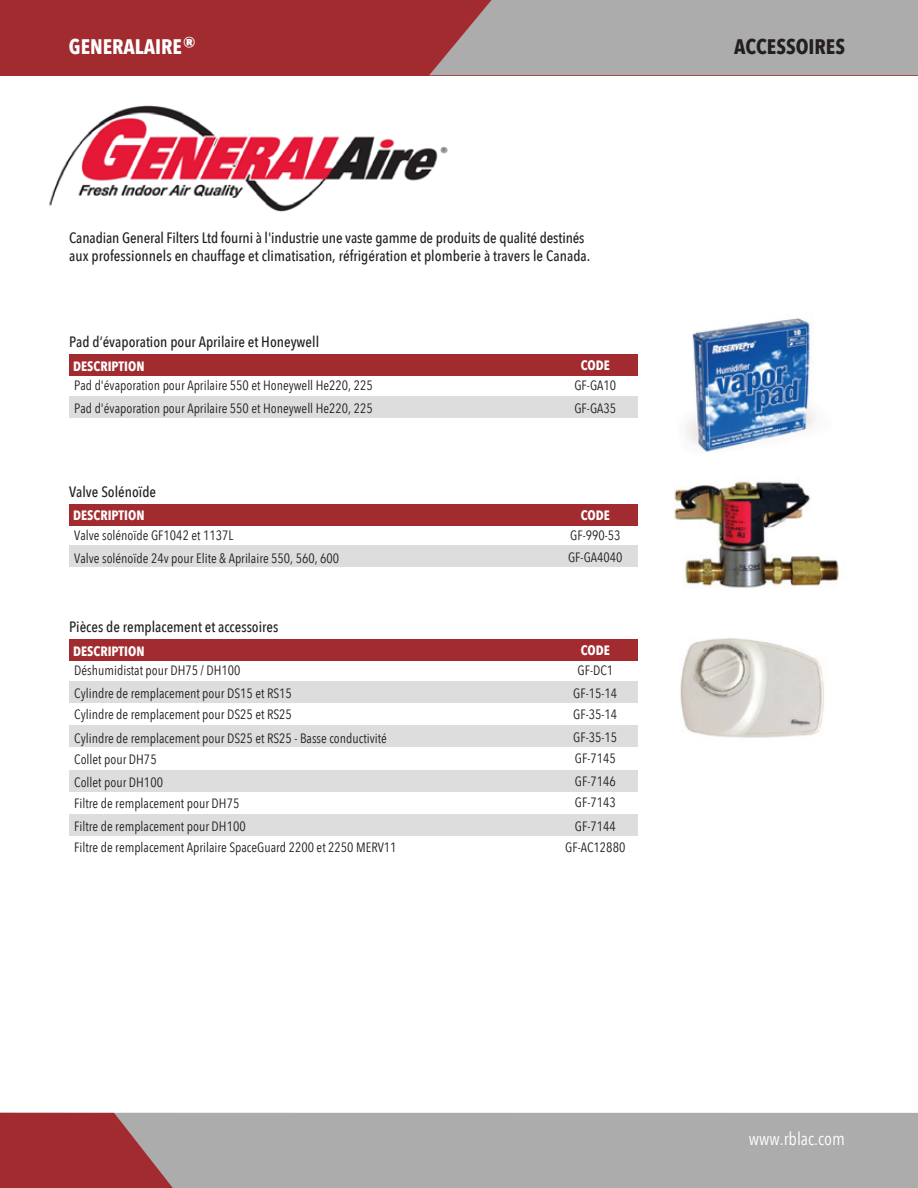
<style>
.page{position:relative;width:918px;height:1188px;background:#fff}
.page>*{position:absolute;margin:0;border:0;box-sizing:border-box;transform-origin:0 0}
.t1{font:700 21px "Avenir Next Condensed";color:#fff}
.t2{font:700 21px "Avenir Next Condensed";color:#231f20}
.t3{font:18px "Avenir Next Condensed";color:#fff}
.t4{font:500 15px/18px "Avenir Next Condensed";color:#231f20}
.t5{font:13.5px "Avenir Next Condensed";color:#231f20}
.t6{font:700 13.5px "Avenir Next Condensed";color:#fff}
.s1{font-family:"Avenir Next";font-size:24px}
</style>
<div class="page">
<img style="left:49px;top:105px;width:399px;height:107px">
<img style="left:674px;top:481px;width:165px;height:107px">
<div style="left:0;top:1113px;width:918px;height:75px;background:#adacac"></div>
<div style="left:0;top:0;width:918px;height:75px;background:#a22b2f"></div>
<svg style="left:0;top:1113px;width:173px;height:75px"></svg>
<div style="left:429px;top:0;width:489px;height:75px;background:#adacac"></div>
<div style="left:69px;top:354px;width:569px;height:22px;background:#a22b2f"></div>
<div style="left:69px;top:397px;width:569px;height:21px;background:#dedddd"></div>
<div style="left:69px;top:504px;width:569px;height:21px;background:#a22b2f"></div>
<div style="left:69px;top:640px;width:569px;height:21px;background:#a22b2f"></div>
<img style="left:685px;top:318px;width:131px;height:134px">
<div style="left:69px;top:546px;width:569px;height:21px;background:#dedddd"></div>
<div style="left:69px;top:682px;width:569px;height:21px;background:#dedddd"></div>
<div style="left:69px;top:726px;width:569px;height:21px;background:#dedddd"></div>
<div style="left:69px;top:770px;width:569px;height:21px;background:#dedddd"></div>
<div style="left:69px;top:814px;width:569px;height:21px;background:#dedddd"></div>
<img style="left:680px;top:638px;width:144px;height:100px">
<h1 class="t1" style="left:69px;top:34px;width:129px">GENERALAIRE<span class="s1">®</span></h1>
<p class="t4" style="left:69px;top:229px;width:523px">Canadian General Filters Ltd fourni à l'industrie une vaste gamme de produits de qualité destinés aux professionnels en chauffage et climatisation, réfrigération et plomberie à travers le Canada.</p>
<p class="t4" style="left:69px;top:333px;width:252px">Pad d’évaporation pour Aprilaire et Honeywell</p>
<p class="t6" style="left:73px;top:358px;width:73px">DESCRIPTION</p>
<p class="t5" style="left:74px;top:374px;width:300px">Pad d'évaporation pour Aprilaire 550 et Honeywell He220, 225</p>
<p class="t6" style="left:581px;top:357px;width:31px">CODE</p>
<p class="t5" style="left:574px;top:374px;width:43px">GF-GA10</p>
<p class="t5" style="left:74px;top:397px;width:300px">Pad d'évaporation pour Aprilaire 550 et Honeywell He220, 225</p>
<p class="t5" style="left:574px;top:397px;width:43px">GF-GA35</p>
<p class="t4" style="left:69px;top:482px;width:89px">Valve Solénoïde</p>
<p class="t6" style="left:73px;top:507px;width:73px">DESCRIPTION</p>
<p class="t5" style="left:74px;top:524px;width:161px">Valve solénoïde GF1042 et 1137L</p>
<p class="t6" style="left:581px;top:507px;width:31px">CODE</p>
<p class="t5" style="left:570px;top:523px;width:52px">GF-990-53</p>
<p class="t5" style="left:74px;top:546px;width:267px">Valve solénoïde 24v pour Elite &amp; Aprilaire 550, 560, 600</p>
<p class="t5" style="left:568px;top:546px;width:56px">GF-GA4040</p>
<p class="t4" style="left:69px;top:618px;width:211px">Pièces de remplacement et accessoires</p>
<p class="t6" style="left:73px;top:643px;width:73px">DESCRIPTION</p>
<p class="t5" style="left:74px;top:659px;width:168px">Déshumidistat pour DH75 / DH100</p>
<p class="t6" style="left:581px;top:642px;width:31px">CODE</p>
<p class="t5" style="left:577px;top:659px;width:37px">GF-DC1</p>
<p class="t5" style="left:74px;top:682px;width:219px">Cylindre de remplacement pour DS15 et RS15</p>
<p class="t5" style="left:573px;top:682px;width:46px">GF-15-14</p>
<p class="t5" style="left:74px;top:703px;width:219px">Cylindre de remplacement pour DS25 et RS25</p>
<p class="t5" style="left:573px;top:703px;width:46px">GF-35-14</p>
<p class="t5" style="left:74px;top:726px;width:314px">Cylindre de remplacement pour DS25 et RS25 - Basse conductivité</p>
<p class="t5" style="left:573px;top:726px;width:46px">GF-35-15</p>
<p class="t5" style="left:74px;top:747px;width:84px">Collet pour DH75</p>
<p class="t5" style="left:575px;top:747px;width:42px">GF-7145</p>
<p class="t5" style="left:74px;top:770px;width:90px">Collet pour DH100</p>
<p class="t5" style="left:575px;top:770px;width:42px">GF-7146</p>
<p class="t5" style="left:74px;top:791px;width:167px">Filtre de remplacement pour DH75</p>
<p class="t5" style="left:575px;top:791px;width:42px">GF-7143</p>
<p class="t5" style="left:74px;top:836px;width:324px">Filtre de remplacement Aprilaire SpaceGuard 2200 et 2250 MERV11</p>
<p class="t5" style="left:565px;top:835px;width:62px">GF-AC12880</p>
<p class="t5" style="left:74px;top:815px;width:173px">Filtre de remplacement pour DH100</p>
<p class="t5" style="left:575px;top:814px;width:42px">GF-7144</p>
<h1 class="t2" style="left:734px;top:34px;width:113px">ACCESSOIRES</h1>
<h2 class="t3" style="left:749px;top:1123px;width:98px">www.rblac.com</h2>
</div>
